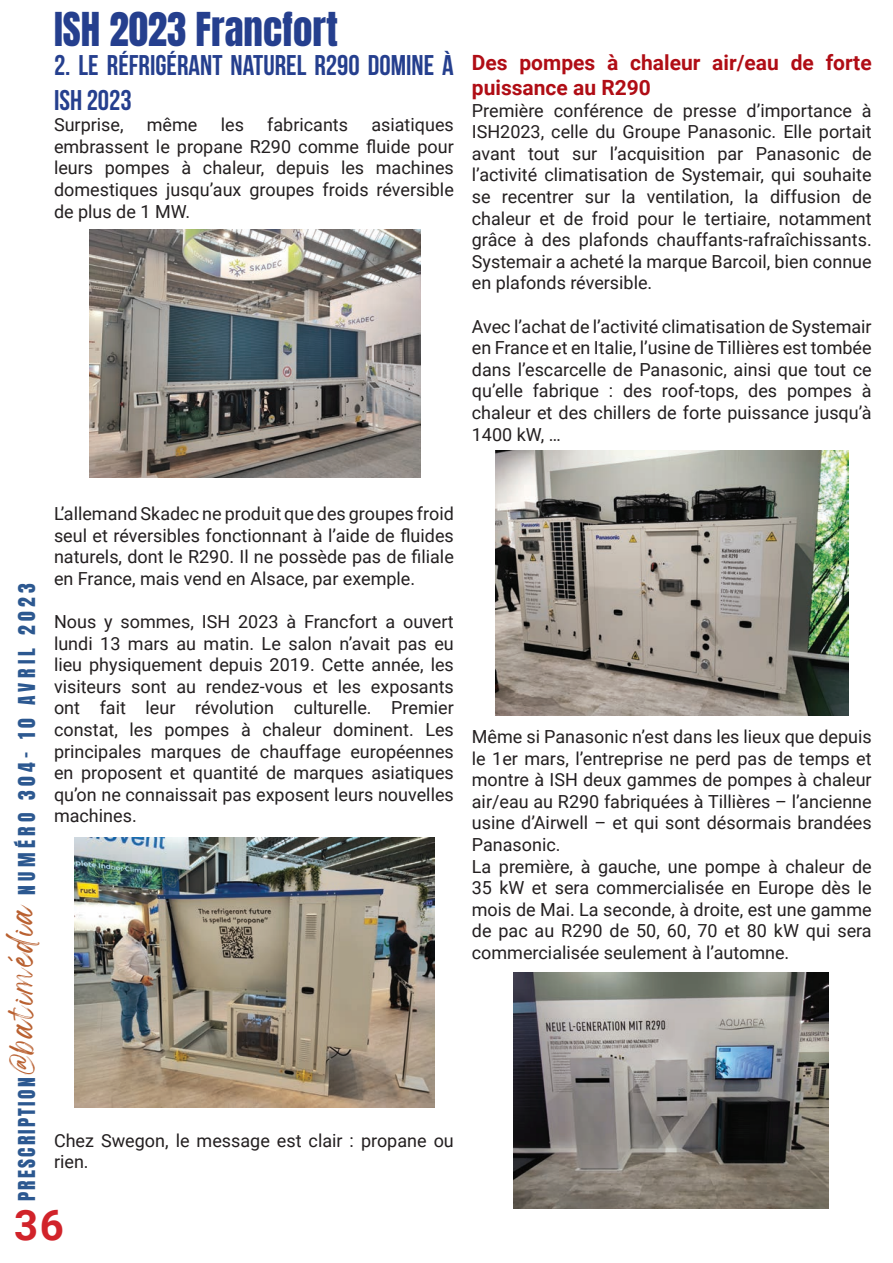
<style>
.page{position:relative;width:893px;height:1263px;background:#fff}
.page>*{position:absolute;margin:0;border:0;box-sizing:border-box;transform-origin:0 0}
.t1{font:700 42px "Roboto";color:#d1232a}
.t2{font:39px "Anton";color:#253f8e}
.t3{font:700 28.5px/34.2px "Bebas Neue";color:#253f8e}
.t4{font:700 21px/25.2px "Roboto";color:#b00d15}
.t5{font:19.5px "Anton";letter-spacing:.22em;color:#2c5890}
.t6{font:18px/21.6px "Roboto";color:#231f20;text-align:justify}
.s1{font-family:"Wonderful Branding Personal Use";color:#b96030}
</style>
<div class="page">
<img style="left:89px;top:229px;width:331px;height:248px">
<img style="left:75px;top:837px;width:360px;height:270px">
<img style="left:495px;top:450px;width:354px;height:265px">
<img style="left:514px;top:972px;width:315px;height:237px">
<h2 class="t2" style="left:54px;top:10px;width:285px">ISH 2023 Francfort</h2>
<h3 class="t3" style="left:54px;top:48px;width:401px">2. LE RÉFRIGÉRANT NATUREL R290 DOMINE À<br>ISH 2023</h3>
<p class="t6" style="left:54px;top:113px;width:71px">Surprise,</p>
<p class="t6" style="left:147px;top:113px;width:52px">même</p>
<p class="t6" style="left:221px;top:113px;width:25px">les</p>
<p class="t6" style="left:267px;top:113px;width:82px">fabricants</p>
<p class="t6" style="left:54px;top:113px;width:401px;text-indent:317px">asiatiques embrassent le propane R290 comme fluide pour leurs pompes à chaleur, depuis les machines domestiques jusqu’aux groupes froids réversible de plus de 1 MW.</p>
<p class="t4" style="left:472px;top:49px;width:401px">Des pompes à chaleur air/eau de forte puissance au R290</p>
<p class="t6" style="left:472px;top:99px;width:401px">Première conférence de presse d’importance à ISH2023, celle du Groupe Panasonic. Elle portait avant tout sur l’acquisition par Panasonic de l’activité climatisation de Systemair, qui souhaite se recentrer sur la ventilation, la diffusion de chaleur et de froid pour le tertiaire, notamment grâce à des plafonds chauffants-rafraîchissants.<br>Systemair a acheté la marque Barcoil, bien connue en plafonds réversible.</p>
<p class="t6" style="left:472px;top:315px;width:401px">Avec l’achat de l’activité climatisation de Systemair en France et en Italie, l’usine de Tillières est tombée dans l’escarcelle de Panasonic, ainsi que tout ce qu’elle fabrique : des roof-tops, des pompes à chaleur et des chillers de forte puissance jusqu’à 1400 kW, …</p>
<p class="t6" style="left:54px;top:502px;width:401px">L’allemand Skadec ne produit que des groupes froid seul et réversibles fonctionnant à l’aide de fluides naturels, dont le R290. Il ne possède pas de filiale en France, mais vend en Alsace, par exemple.</p>
<p class="t6" style="left:54px;top:610px;width:401px">Nous y sommes, ISH 2023 à Francfort a ouvert lundi 13 mars au matin. Le salon n’avait pas eu lieu physiquement depuis 2019. Cette année, les visiteurs sont au rendez-vous et les exposants ont fait leur révolution culturelle. Premier constat, les pompes à chaleur dominent. Les principales marques de chauffage européennes en proposent et quantité de marques asiatiques qu’on ne connaissait pas exposent leurs nouvelles machines.</p>
<p class="t5" style="left:17px;top:1201px;width:619px;rotate:-90deg">PRESCRIPTION<span class="s1">@batimédia</span> NUMÉRO 304- 10 AVRIL 2023</p>
<h1 class="t1" style="left:14px;top:1196px;width:51px">36</h1>
<p class="t6" style="left:54px;top:1129px;width:401px">Chez Swegon, le message est clair : propane ou rien.</p>
<p class="t6" style="left:472px;top:725px;width:401px;text-align:left">Même si Panasonic n’est dans les lieux que depuis le 1er mars, l’entreprise ne perd pas de temps et montre à ISH deux gammes de pompes à chaleur air/eau au R290 fabriquées à Tillières – l’ancienne usine d’Airwell – et qui sont désormais brandées Panasonic.<br>La première, à gauche, une pompe à chaleur de 35 kW et sera commercialisée en Europe dès le mois de Mai. La seconde, à droite, est une gamme de pac au R290 de 50, 60, 70 et 80 kW qui sera commercialisée seulement à l’automne.</p>
</div>
